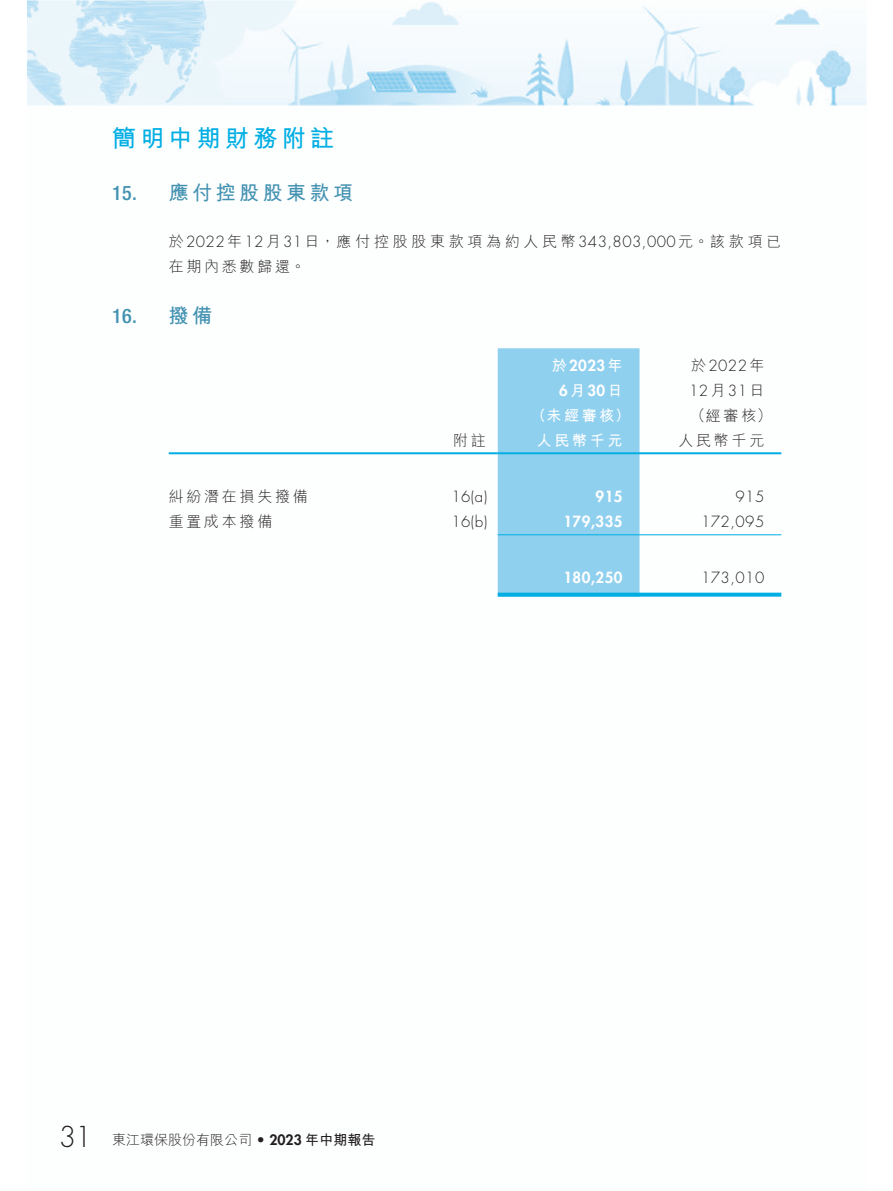
<style>
.page{position:relative;width:893px;height:1191px;background:#fff}
.page>*{position:absolute;margin:0;border:0;box-sizing:border-box;transform-origin:0 0}
.t1{font:24px "M Hei HK Bold E Ten B5 H";letter-spacing:.18em;color:#00aee3}
.t2{font:19.95px "M Hei HK Bold E Ten B5 H";letter-spacing:.175em;color:#4392b1}
.t3{font:500 condensed 19.95px "Helvetica Neue LT Std";color:#4392b1}
.t4{font:15px/25px "M Hei HK Light E Ten B5 H";letter-spacing:.245em;color:#231f20}
.t5{font:300 15px/25px "Futura Std";letter-spacing:.03em;color:#231f20}
.t6{font:800 15px/25px "Futura Std";letter-spacing:.03em;color:#fff;text-align:center}
.t7{font:15px "M Hei HK Light E Ten B5 H";letter-spacing:.18em;color:#231f20}
.t8{font:15px "M Hei HK Bold E Ten B5 H";letter-spacing:.18em;color:#fff}
.t9{font:13.95px "M Hei HK Light E Ten B5 H";color:#231f20}
.s1{font-family:"Helvetica Neue LT Std";font-weight:500;font-stretch:condensed}
.s2{font-family:"Futura Std";font-weight:300}
.s3{font-family:"M Hei HK Bold E Ten B5 H";font-weight:400;font-stretch:normal}
.s4{font-family:"M Hei HK Bold E Ten B5 H";font-weight:400}
.s5{font-family:"M Hei HK Light E Ten B5 H";font-weight:400}
.s6{font-family:"Futura Std";font-weight:300;font-size:28.05px}
.s7{font-family:"Futura Std";font-weight:800}
.s8{font-family:"M Hei HK Bold E Ten B5 H"}
</style>
<div class="page">
<img style="left:27px;top:0;width:839px;height:597px">
<div style="left:497px;top:348px;width:142px;height:245px;background:#90d0ef"></div>
<hr style="left:169px;top:452px;width:328px;height:2px;background:#00aee3">
<hr style="left:497px;top:452px;width:284px;height:2px;background:#00aee3">
<hr style="left:497px;top:534px;width:284px;height:1px;background:#00aee3">
<svg style="left:497px;top:593px;width:284px;height:4px"></svg>
<h1 class="t1" style="left:112px;top:129px;width:224px">簡明中期財務附註</h1>
<h2 class="t2" style="left:112px;top:185px;width:243px"><span class="s1">15.</span> 應付控股股東款項</h2>
<p class="t4" style="left:169px;top:231px;width:614px">於<span class="s2">2022</span>年<span class="s2">12</span>月<span class="s2">31</span>日，應付控股股東款項為約人民幣<span class="s2">343,803,000</span>元。該款項已在期內悉數歸還。</p>
<h2 class="t3" style="left:112px;top:305px;width:102px">16. <span class="s3">撥備</span></h2>
<p class="t6" style="left:552px;top:354px;width:72px"><span class="s4">於</span>2023<span class="s4">年<br></span>6<span class="s4">月</span>30<span class="s4">日</span></p>
<p class="t5" style="left:689px;top:354px;width:77px"><span class="s5">於</span>2022<span class="s5">年<br></span>12<span class="s5">月</span>31<span class="s5">日</span></p>
<p class="t8" style="left:531px;top:410px;width:100px">（未經審核）</p>
<p class="t7" style="left:690px;top:410px;width:83px">（經審核）</p>
<p class="t7" style="left:453px;top:435px;width:34px">附註</p>
<p class="t8" style="left:536px;top:435px;width:87px">人民幣千元</p>
<p class="t7" style="left:678px;top:435px;width:87px">人民幣千元</p>
<p class="t7" style="left:169px;top:491px;width:141px">糾紛潛在損失撥備</p>
<p class="t5" style="left:451px;top:485px;width:38px">16(a)</p>
<p class="t6" style="left:595px;top:485px;width:28px">915</p>
<p class="t5" style="left:735px;top:485px;width:30px">915</p>
<p class="t7" style="left:169px;top:516px;width:105px">重置成本撥備</p>
<p class="t5" style="left:451px;top:510px;width:38px">16(b)</p>
<p class="t6" style="left:563px;top:510px;width:60px">179,335</p>
<p class="t5" style="left:701px;top:510px;width:65px">172,095</p>
<p class="t6" style="left:563px;top:566px;width:60px">180,250</p>
<p class="t5" style="left:701px;top:566px;width:65px">173,010</p>
<p class="t9" style="left:59px;top:1135px;width:318px"><span class="s6">31</span> 東江環保股份有限公司 <span class="s2">•</span> <span class="s7">2023</span> <span class="s8">年中期報告</span></p>
</div>
